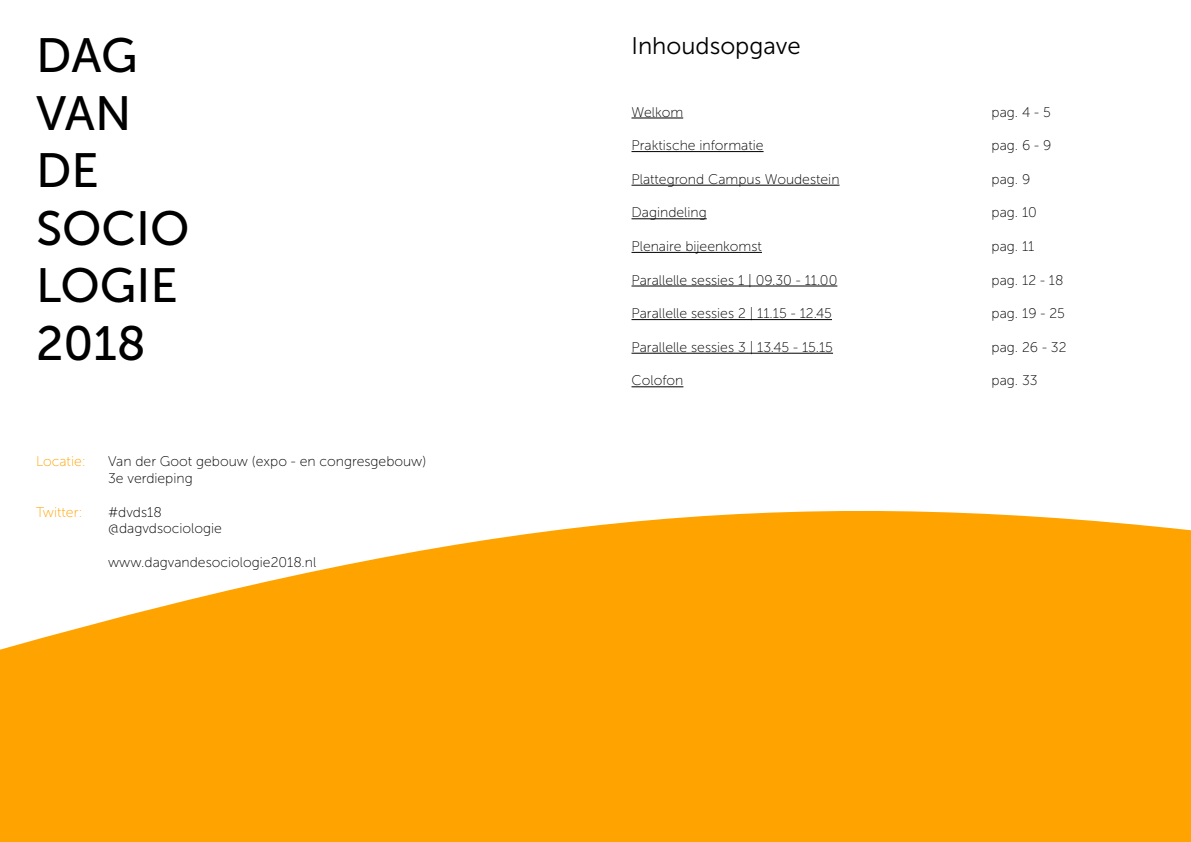
<style>
.page{position:relative;width:1191px;height:842px;background:#fff}
.page>*{position:absolute;margin:0;border:0;box-sizing:border-box;transform-origin:0 0}
.t1{font:48px/57.6px "Museo Sans 500";color:#000}
.t2{font:24px "Museo Sans 300";color:#000}
.t3{font:14px/16.8px "Museo Sans 100";color:#000}
.t4{font:14px "Museo Sans 100";color:#ffa300}
</style>
<div class="page">
<svg style="left:0;top:511px;width:1191px;height:331px;background:#ffad1c"></svg>
<hr style="left:631px;top:118px;width:52px;height:1px;background:#000">
<hr style="left:631px;top:151px;width:132px;height:1px;background:#000">
<hr style="left:631px;top:185px;width:208px;height:1px;background:#000">
<hr style="left:631px;top:218px;width:75px;height:1px;background:#000">
<hr style="left:631px;top:252px;width:131px;height:1px;background:#000">
<hr style="left:631px;top:286px;width:206px;height:1px;background:#000">
<hr style="left:631px;top:319px;width:201px;height:1px;background:#000">
<hr style="left:631px;top:353px;width:202px;height:1px;background:#000">
<hr style="left:631px;top:386px;width:52px;height:1px;background:#000">
<h1 class="t1" style="left:36px;top:27px;width:155px">DAG<br>VAN<br>DE<br>SOCIO<br>LOGIE<br>2018</h1>
<p class="t4" style="left:36px;top:454px;width:51px">Locatie:</p>
<p class="t3" style="left:108px;top:453px;width:320px">Van der Goot gebouw (expo - en congresgebouw)<br>3e verdieping</p>
<p class="t4" style="left:36px;top:504px;width:48px">Twitter:</p>
<p class="t3" style="left:108px;top:504px;width:115px">#dvds18 @dagvdsociologie</p>
<p class="t3" style="left:108px;top:554px;width:210px">www.dagvandesociologie2018.nl</p>
<h2 class="t2" style="left:631px;top:33px;width:171px">Inhoudsopgave</h2>
<p class="t3" style="left:631px;top:104px;width:53px">Welkom</p>
<p class="t3" style="left:991px;top:104px;width:61px">pag. 4 - 5</p>
<p class="t3" style="left:631px;top:137px;width:134px">Praktische informatie</p>
<p class="t3" style="left:991px;top:137px;width:61px">pag. 6 - 9</p>
<p class="t3" style="left:631px;top:171px;width:209px">Plattegrond Campus Woudestein</p>
<p class="t3" style="left:991px;top:171px;width:40px">pag. 9</p>
<p class="t3" style="left:631px;top:204px;width:77px">Dagindeling</p>
<p class="t3" style="left:991px;top:204px;width:47px">pag. 10</p>
<p class="t3" style="left:631px;top:238px;width:132px">Plenaire bijeenkomst</p>
<p class="t3" style="left:991px;top:238px;width:44px">pag. 11</p>
<p class="t3" style="left:631px;top:272px;width:207px">Parallelle sessies 1 | 09.30 - 11.00</p>
<p class="t3" style="left:991px;top:272px;width:73px">pag. 12 - 18</p>
<p class="t3" style="left:631px;top:305px;width:202px">Parallelle sessies 2 | 11.15 - 12.45</p>
<p class="t3" style="left:991px;top:305px;width:75px">pag. 19 - 25</p>
<p class="t3" style="left:631px;top:339px;width:203px">Parallelle sessies 3 | 13.45 - 15.15</p>
<p class="t3" style="left:991px;top:339px;width:76px">pag. 26 - 32</p>
<p class="t3" style="left:631px;top:372px;width:53px">Colofon</p>
<p class="t3" style="left:991px;top:372px;width:48px">pag. 33</p>
</div>
